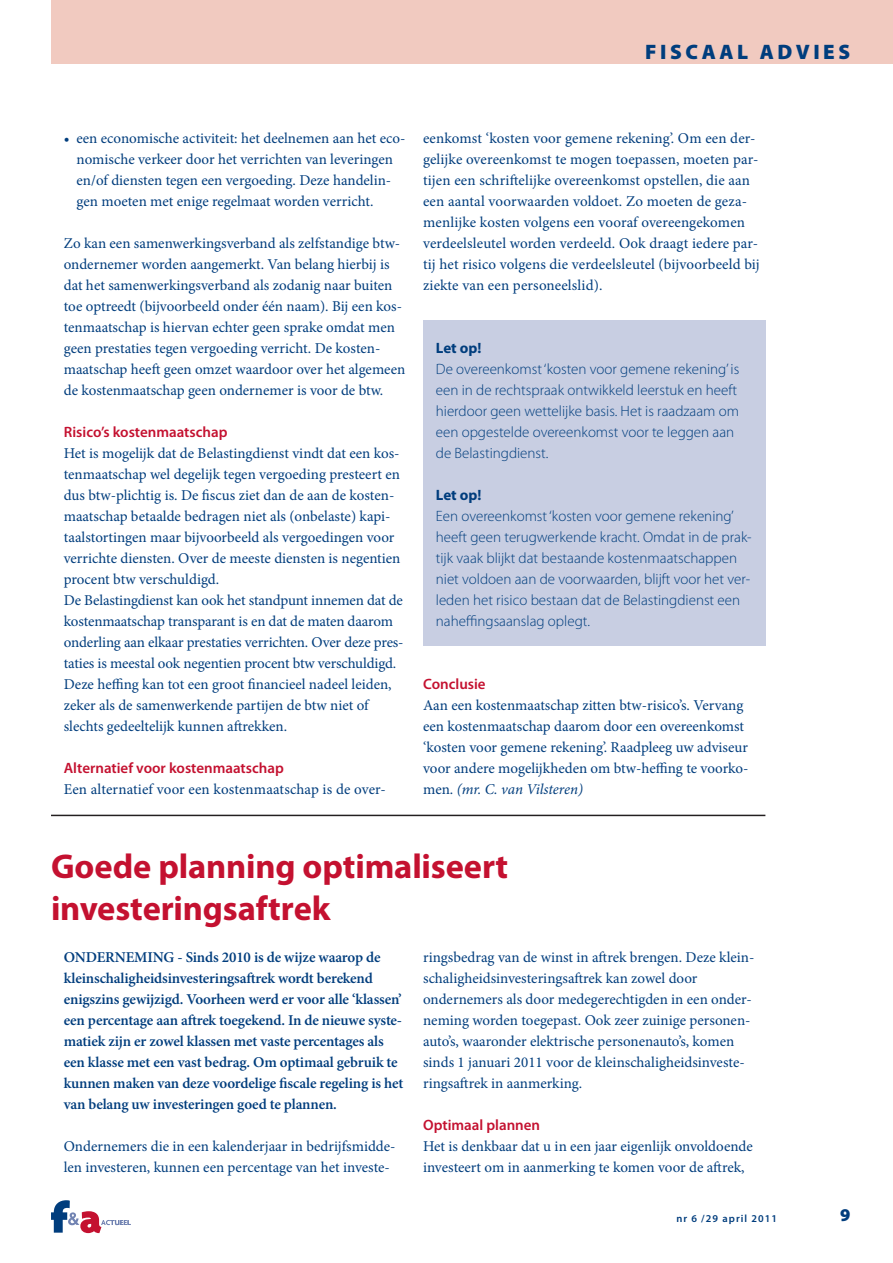
<style>
.page{position:relative;width:893px;height:1263px;background:#fff}
.page>*{position:absolute;margin:0;border:0;box-sizing:border-box;transform-origin:0 0}
.t1{font:700 34.5px/42px "Myriad Pro";letter-spacing:-.005em;color:#c41130}
.t2{font:900 21px "Myriad Pro";letter-spacing:.17em;color:#003d7d}
.t3{font:900 18px "Myriad Pro";color:#003d7d}
.t4{font:15px/21px "Minion Pro";color:#003d7d}
.t5{font:300 15px/21px "Myriad Pro";color:#003d7d}
.t6{font:600 15px/21px "Minion Pro";letter-spacing:-.01em;color:#003d7d}
.t7{font:600 10.5px "Myriad Pro";letter-spacing:.1em;color:#003d7d}
.s1{font-family:"Myriad Pro";font-weight:600;color:#c41130}
.s2{font-weight:700}
.s3{font-style:italic}
</style>
<div class="page">
<svg style="left:51px;top:1200px;width:80px;height:33px"></svg>
<div style="left:51px;top:0;width:842px;height:64px;background:#f1cac0"></div>
<div style="left:423px;top:320px;width:342px;height:325px;background:#c8cee2"></div>
<hr style="left:51px;top:815px;width:714px;height:1px;background:#231f20">
<p class="t2" style="left:645px;top:39px;width:207px">FISCAAL ADVIES</p>
<p class="t4" style="left:77px;top:129px;width:330px">een economische activiteit: het deelnemen aan het eco&shy;nomische verkeer door het verrichten van leveringen en/of diensten tegen een vergoeding. Deze handelin&shy;gen moeten met enige regelmaat worden verricht.</p>
<p class="t4" style="left:64px;top:234px;width:343px">Zo kan een samenwerkingsverband als zelfstandige btw&shy;ondernemer worden aangemerkt. Van belang hierbij is dat het samenwerkingsverband als zodanig naar buiten toe optreedt (bijvoorbeeld onder één naam). Bij een kos&shy;tenmaatschap is hiervan echter geen sprake omdat men geen prestaties tegen vergoeding verricht. De kosten&shy;maatschap heeft geen omzet waardoor over het algemeen de kostenmaatschap geen ondernemer is voor de btw.</p>
<p class="t4" style="left:64px;top:423px;width:341px"><span class="s1">Risico’s kostenmaatschap<br></span>Het is mogelijk dat de Belastingdienst vindt dat een kos&shy;tenmaatschap wel degelijk tegen vergoeding presteert en dus btw-plichtig is. De fiscus ziet dan de aan de kosten&shy;maatschap betaalde bedragen niet als (onbelaste) kapi&shy;taalstortingen maar bijvoorbeeld als vergoedingen voor verrichte diensten. Over de meeste diensten is negentien procent btw verschuldigd.<br>De Belastingdienst kan ook het standpunt innemen dat de kostenmaatschap transparant is en dat de maten daarom onderling aan elkaar prestaties verrichten. Over deze pres&shy;taties is meestal ook negentien procent btw verschuldigd.<br>Deze heffing kan tot een groot financieel nadeel leiden, zeker als de samenwerkende partijen de btw niet of slechts gedeeltelijk kunnen aftrekken.</p>
<p class="t4" style="left:64px;top:759px;width:324px"><span class="s1">Alternatief voor kostenmaatschap<br></span>Een alternatief voor een kostenmaatschap is de over-</p>
<p class="t4" style="left:423px;top:129px;width:338px">eenkomst ‘kosten voor gemene rekening’. Om een der&shy;gelijke overeenkomst te mogen toepassen, moeten par&shy;tijen een schriftelijke overeenkomst opstellen, die aan een aantal voorwaarden voldoet. Zo moeten de geza&shy;menlijke kosten volgens een vooraf overeengekomen verdeelsleutel worden verdeeld. Ook draagt iedere par&shy;tij het risico volgens die verdeelsleutel (bijvoorbeeld bij ziekte van een personeelslid).</p>
<p class="t5" style="left:436px;top:339px;width:305px"><span class="s2">Let op!<br></span>De overeenkomst ‘kosten voor gemene rekening’ is een in de rechtspraak ontwikkeld leerstuk en heeft hierdoor geen wettelijke basis. Het is raadzaam om een opgestelde overeenkomst voor te leggen aan de Belastingdienst.</p>
<p class="t5" style="left:436px;top:486px;width:317px"><span class="s2">Let op!<br></span>Een overeenkomst ‘kosten voor gemene rekening’ heeft geen terugwerkende kracht. Omdat in de prak&shy;tijk vaak blijkt dat bestaande kostenmaatschappen niet voldoen aan de voorwaarden, blijft voor het ver&shy;leden het risico bestaan dat de Belastingdienst een naheffingsaanslag oplegt.</p>
<p class="t4" style="left:423px;top:675px;width:327px"><span class="s1">Conclusie<br></span>Aan een kostenmaatschap zitten btw-risico’s. Vervang een kostenmaatschap daarom door een overeenkomst ‘kosten voor gemene rekening’. Raadpleeg uw adviseur voor andere mogelijkheden om btw-heffing te voorko&shy;men. <span class="s3">(mr. C. van Vilsteren)</span></p>
<p class="t1" style="left:51px;top:849px;width:459px">Goede planning optimaliseert investeringsaftrek</p>
<p class="t6" style="left:64px;top:948px;width:341px">ONDERNEMING - Sinds 2010 is de wijze waarop de kleinschaligheidsinvesteringsaftrek wordt berekend enigszins gewijzigd. Voorheen werd er voor alle ‘klassen’ een percentage aan aftrek toegekend. In de nieuwe syste&shy;matiek zijn er zowel klassen met vaste percentages als een klasse met een vast bedrag. Om optimaal gebruik te kunnen maken van deze voordelige fiscale regeling is het van belang uw investeringen goed te plannen.</p>
<p class="t4" style="left:64px;top:1137px;width:333px">Ondernemers die in een kalenderjaar in bedrijfsmidde&shy;len investeren, kunnen een percentage van het investe-</p>
<p class="t4" style="left:423px;top:948px;width:333px">ringsbedrag van de winst in aftrek brengen. Deze klein&shy;schaligheidsinvesteringsaftrek kan zowel door ondernemers als door medegerechtigden in een onder&shy;neming worden toegepast. Ook zeer zuinige personen&shy;auto’s, waaronder elektrische personenauto’s, komen sinds 1 januari 2011 voor de kleinschaligheidsinveste&shy;ringsaftrek in aanmerking.</p>
<p class="t4" style="left:423px;top:1116px;width:331px"><span class="s1">Optimaal plannen<br></span>Het is denkbaar dat u in een jaar eigenlijk onvoldoende investeert om in aanmerking te komen voor de aftrek,</p>
<p class="t7" style="left:676px;top:1215px;width:102px">nr 6 /29 april 2011</p>
<p class="t3" style="left:840px;top:1204px;width:12px">9</p>
</div>
